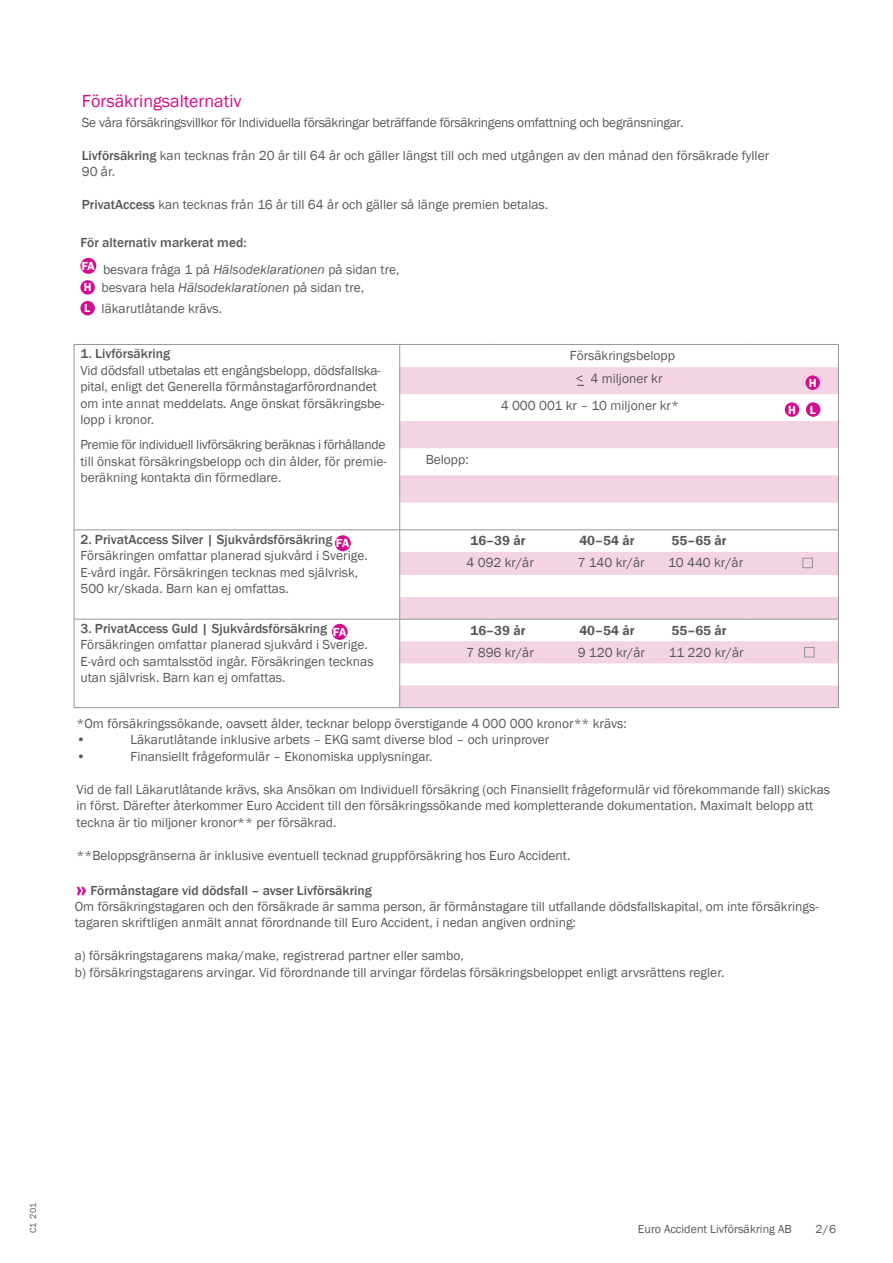
<style>
.page{position:relative;width:893px;height:1263px;background:#fff}
.page>*{position:absolute;margin:0;border:0;box-sizing:border-box;transform-origin:0 0}
.t1{font:800 30px "Franklin Gothic";color:#d20e8c}
.t2{font:18px "Franklin Gothic";color:#d20e8c}
.Grön_underrubrik{font:13.5px/16.5px "Franklin Gothic";color:#57585a}
.Styckesrubrik{font:13.5px/16.5px "Franklin Gothic";color:#57585a}
.Styckesrubrik-2{font:500 13.5px "Franklin Gothic";color:#57585a}
.Grön_underrubrik-2{font:13.5px "Franklin Gothic";letter-spacing:-.02em;color:#57585a}
.t3{font:600 13.5px "Franklin Gothic";color:#57585a}
.t4{font:12px "Franklin Gothic";color:#57585a}
.t5{font:600 12px "Franklin Gothic";color:#fff}
.t6{font:9px "Franklin Gothic";color:#57585a}
.s1{font-weight:500}
.s2{font-style:italic}
</style>
<div class="page">
<svg style="left:400px;top:367px;width:438px;height:340px"></svg>
<hr style="left:400px;top:707px;width:95px;height:1px;background:#939598">
<hr style="left:495px;top:707px;width:255px;height:1px;background:#939598">
<hr style="left:750px;top:707px;width:88px;height:1px;background:#939598">
<hr style="left:74px;top:530px;width:326px;height:1px;background:#939598">
<hr style="left:74px;top:707px;width:326px;height:1px;background:#939598">
<hr style="left:74px;top:619px;width:326px;height:1px;background:#939598">
<hr style="left:74px;top:344px;width:326px;height:1px;background:#939598">
<hr style="left:400px;top:344px;width:95px;height:1px;background:#939598">
<hr style="left:495px;top:344px;width:255px;height:1px;background:#939598">
<hr style="left:750px;top:344px;width:88px;height:1px;background:#939598">
<svg style="left:74px;top:345px;width:1px;height:362px"></svg>
<svg style="left:399px;top:345px;width:1px;height:362px"></svg>
<svg style="left:838px;top:345px;width:1px;height:362px"></svg>
<hr style="left:400px;top:530px;width:95px;height:1px;background:#939598">
<hr style="left:495px;top:530px;width:255px;height:1px;background:#939598">
<hr style="left:750px;top:530px;width:88px;height:1px;background:#939598">
<hr style="left:400px;top:619px;width:95px;height:1px;background:#939598">
<hr style="left:495px;top:619px;width:255px;height:1px;background:#939598">
<hr style="left:750px;top:619px;width:88px;height:1px;background:#939598">
<div style="left:80px;top:258px;width:16px;height:16px;background:#d20e8c;border-radius:50%"></div>
<div style="left:80px;top:280px;width:15px;height:15px;background:#d20e8c;border-radius:50%"></div>
<div style="left:80px;top:301px;width:15px;height:14px;background:#d20e8c;border-radius:50%"></div>
<div style="left:805px;top:375px;width:15px;height:15px;background:#d20e8c;border-radius:50%"></div>
<div style="left:785px;top:402px;width:14px;height:15px;background:#d20e8c;border-radius:50%"></div>
<div style="left:806px;top:402px;width:14px;height:15px;background:#d20e8c;border-radius:50%"></div>
<div style="left:803px;top:558px;width:10px;height:10px;border:1px solid #939598"></div>
<div style="left:804px;top:647px;width:10px;height:10px;border:1px solid #939598"></div>
<div style="left:335px;top:535px;width:16px;height:16px;background:#d20e8c;border-radius:50%"></div>
<div style="left:332px;top:624px;width:16px;height:16px;background:#d20e8c;border-radius:50%"></div>
<p class="t2" style="left:82px;top:90px;width:161px">Försäkringsalternativ</p>
<p class="Grön_underrubrik-2" style="left:82px;top:114px;width:603px">Se våra försäkringsvillkor för Individuella försäkringar beträffande försäkringens omfattning och begränsningar.</p>
<p class="Grön_underrubrik" style="left:82px;top:147px;width:689px"><span class="s1">Livförsäkring</span> kan tecknas från 20 år till 64 år och gäller längst till och med utgången av den månad den försäkrade fyller<br>90 år.</p>
<p class="Grön_underrubrik" style="left:82px;top:197px;width:468px"><span class="s1">PrivatAccess</span> kan tecknas från 16 år till 64 år och gäller så länge premien betalas.</p>
<p class="Styckesrubrik-2" style="left:80px;top:234px;width:168px">För alternativ markerat med:</p>
<p class="t5" style="left:81px;top:258px;width:15px">FA</p>
<p class="Styckesrubrik" style="left:103px;top:261px;width:298px">besvara fråga 1 på <span class="s2">Hälsodeklarationen</span> på sidan tre,</p>
<p class="t5" style="left:84px;top:280px;width:9px">H</p>
<p class="Styckesrubrik" style="left:102px;top:280px;width:264px">besvara hela <span class="s2">Hälsodeklarationen</span> på sidan tre,</p>
<p class="t5" style="left:84px;top:301px;width:8px">L</p>
<p class="Grön_underrubrik" style="left:102px;top:301px;width:122px">läkarutlåtande krävs.</p>
<p class="Styckesrubrik-2" style="left:80px;top:345px;width:91px">1. Livförsäkring</p>
<p class="Grön_underrubrik" style="left:80px;top:362px;width:306px">Vid dödsfall utbetalas ett engångsbelopp, dödsfallska&shy;pital, enligt det Generella förmånstagarförordnandet om inte annat meddelats. Ange önskat försäkringsbe&shy;lopp i kronor.</p>
<p class="Grön_underrubrik" style="left:80px;top:437px;width:308px;text-align:justify">Premie för individuell livförsäkring beräknas i förhållande till önskat försäkringsbelopp och din ålder, för premie&shy;beräkning kontakta din förmedlare.</p>
<p class="Styckesrubrik-2" style="left:80px;top:531px;width:253px">2. PrivatAccess Silver | Sjukvårdsförsäkring</p>
<p class="Grön_underrubrik" style="left:80px;top:548px;width:289px">Försäkringen omfattar planerad sjukvård i Sverige.<br>E-vård ingår. Försäkringen tecknas med självrisk,</p>
<p class="Grön_underrubrik" style="left:80px;top:581px;width:210px">500 kr/skada. Barn kan ej omfattas.</p>
<p class="t5" style="left:336px;top:535px;width:15px">FA</p>
<p class="Styckesrubrik-2" style="left:80px;top:620px;width:248px">3. PrivatAccess Guld | Sjukvårdsförsäkring</p>
<p class="Styckesrubrik" style="left:80px;top:637px;width:295px">Försäkringen omfattar planerad sjukvård i Sverige.<br>E-vård och samtalsstöd ingår. Försäkringen tecknas utan självrisk. Barn kan ej omfattas.</p>
<p class="t5" style="left:333px;top:624px;width:15px">FA</p>
<p class="Grön_underrubrik" style="left:426px;top:451px;width:45px">Belopp:</p>
<p class="Grön_underrubrik" style="left:570px;top:347px;width:107px">Försäkringsbelopp</p>
<p class="Grön_underrubrik" style="left:576px;top:370px;width:88px">&lt; 4 miljoner kr</p>
<p class="t5" style="left:809px;top:375px;width:9px">H</p>
<p class="Grön_underrubrik" style="left:501px;top:397px;width:180px">4 000 001 kr – 10 miljoner kr*</p>
<p class="t5" style="left:788px;top:402px;width:9px">H</p>
<p class="t5" style="left:810px;top:402px;width:8px">L</p>
<p class="Grön_underrubrik" style="left:578px;top:371px;width:8px">_</p>
<p class="t3" style="left:470px;top:532px;width:56px">16–39 år</p>
<p class="t3" style="left:579px;top:532px;width:57px">40–54 år</p>
<p class="t3" style="left:672px;top:532px;width:56px">55–65 år</p>
<p class="Grön_underrubrik" style="left:466px;top:555px;width:69px">4 092 kr/år</p>
<p class="Grön_underrubrik" style="left:578px;top:555px;width:68px">7 140 kr/år</p>
<p class="Grön_underrubrik" style="left:668px;top:555px;width:76px">10 440 kr/år</p>
<p class="t3" style="left:470px;top:622px;width:56px">16–39 år</p>
<p class="t3" style="left:579px;top:622px;width:57px">40–54 år</p>
<p class="t3" style="left:672px;top:622px;width:56px">55–65 år</p>
<p class="Grön_underrubrik" style="left:466px;top:644px;width:69px">7 896 kr/år</p>
<p class="Grön_underrubrik" style="left:578px;top:644px;width:69px">9 120 kr/år</p>
<p class="Grön_underrubrik" style="left:669px;top:644px;width:77px">11 220 kr/år</p>
<p class="Grön_underrubrik" style="left:77px;top:715px;width:552px">*Om försäkringssökande, oavsett ålder, tecknar belopp överstigande 4 000 000 kronor** krävs:</p>
<p class="Grön_underrubrik" style="left:77px;top:732px;width:11px">•</p>
<p class="Grön_underrubrik" style="left:131px;top:732px;width:420px">Läkarutlåtande inklusive arbets – EKG samt diverse blod – och urinprover</p>
<p class="Grön_underrubrik" style="left:77px;top:748px;width:11px">•</p>
<p class="Grön_underrubrik" style="left:131px;top:748px;width:304px">Finansiellt frågeformulär – Ekonomiska upplysningar.</p>
<p class="Grön_underrubrik" style="left:77px;top:781px;width:755px">Vid de fall Läkarutlåtande krävs, ska Ansökan om Individuell försäkring (och Finansiellt frågeformulär vid förekommande fall) skickas in först. Därefter återkommer Euro Accident till den försäkringssökande med kompletterande dokumentation. Maximalt belopp att teckna är tio miljoner kronor** per försäkrad.</p>
<p class="Grön_underrubrik" style="left:77px;top:847px;width:495px">**Beloppsgränserna är inklusive eventuell tecknad gruppförsäkring hos Euro Accident.</p>
<p class="t1" style="left:76px;top:869px;width:13px">»</p>
<p class="Styckesrubrik-2" style="left:90px;top:882px;width:283px">Förmånstagare vid dödsfall – avser Livförsäkring</p>
<p class="Grön_underrubrik" style="left:75px;top:898px;width:745px">Om försäkringstagaren och den försäkrade är samma person, är förmånstagare till utfallande dödsfallskapital, om inte försäkrings-</p>
<p class="Grön_underrubrik" style="left:75px;top:915px;width:503px">tagaren skriftligen anmält annat förordnande till Euro Accident, i nedan angiven ordning:</p>
<p class="Grön_underrubrik" style="left:75px;top:948px;width:390px">a) försäkringstagarens maka/make, registrerad partner eller sambo,</p>
<p class="Grön_underrubrik" style="left:75px;top:964px;width:651px">b) försäkringstagarens arvingar. Vid förordnande till arvingar fördelas försäkringsbeloppet enligt arvsrättens regler.</p>
<p class="t6" style="left:27px;top:1233px;width:32px;rotate:-90deg">C1 201</p>
<p class="t4" style="left:638px;top:1222px;width:155px">Euro Accident Livförsäkring AB</p>
<p class="t4" style="left:815px;top:1222px;width:22px">2/6</p>
</div>
